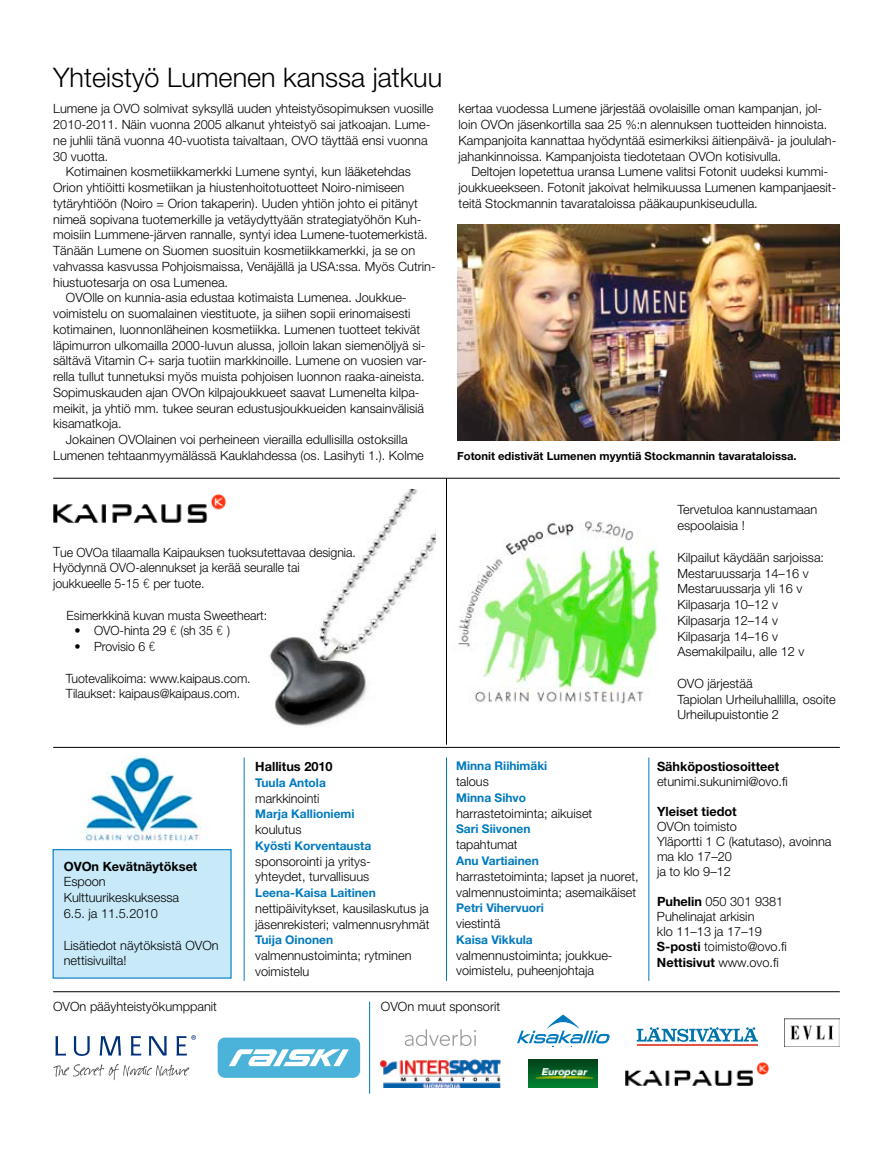
<style>
.page{position:relative;width:893px;height:1149px;background:#fff}
.page>*{position:absolute;margin:0;border:0;box-sizing:border-box;transform-origin:0 0}
.t1{font:300 27px "Helvetica Neue";color:#000}
.t2{font:300 12.75px/15.8px "Helvetica Neue";color:#000}
.t3{font:700 12.75px "Helvetica Neue";color:#000}
.t4{font:700 12px "Helvetica Neue";color:#007abf}
.t5{font:700 11.25px "Helvetica Neue";color:#000}
.s1{font-family:"Letter Gothic Std";font-weight:400}
.s2{font-weight:700}
</style>
<div class="page">
<img style="left:269px;top:488px;width:167px;height:238px">
<div style="left:53px;top:848px;width:179px;height:130px;background:#c8e9f8;border:1px solid #007abf"></div>
<hr style="left:244px;top:757px;width:1px;height:223px;background:#007abf">
<hr style="left:446px;top:757px;width:1px;height:223px;background:#007abf">
<hr style="left:649px;top:757px;width:1px;height:223px;background:#007abf">
<hr style="left:369px;top:1001px;width:1px;height:92px;background:#007abf">
<hr style="left:53px;top:747px;width:787px;height:1px;background:#000">
<hr style="left:53px;top:991px;width:787px;height:1px;background:#000">
<svg style="left:517px;top:1014px;width:93px;height:29px"></svg>
<hr style="left:637px;top:1043px;width:120px;height:2px;background:#e35448">
<svg style="left:637px;top:1027px;width:121px;height:14px"></svg>
<svg style="left:405px;top:1029px;width:71px;height:16px"></svg>
<svg style="left:73px;top:1036px;width:17px;height:19px"></svg>
<svg style="left:100px;top:1036px;width:21px;height:19px"></svg>
<svg style="left:149px;top:1036px;width:18px;height:19px"></svg>
<svg style="left:55px;top:1036px;width:11px;height:19px"></svg>
<svg style="left:131px;top:1036px;width:10px;height:19px"></svg>
<svg style="left:176px;top:1035px;width:20px;height:20px"></svg>
<svg style="left:53px;top:1064px;width:136px;height:15px"></svg>
<div style="left:218px;top:1037px;width:142px;height:40px;background:#4bb2d9;border-radius:7px"></div>
<svg style="left:229px;top:1049px;width:120px;height:16px"></svg>
<img style="left:785px;top:1018px;width:55px;height:27px">
<img style="left:381px;top:1059px;width:119px;height:28px">
<img style="left:528px;top:1059px;width:70px;height:28px">
<hr style="left:53px;top:478px;width:787px;height:1px;background:#000">
<hr style="left:446px;top:478px;width:1px;height:266px;background:#000">
<img style="left:53px;top:494px;width:172px;height:28px">
<img style="left:626px;top:1062px;width:143px;height:22px">
<img style="left:457px;top:224px;width:383px;height:216px">
<img style="left:82px;top:755px;width:127px;height:87px">
<img style="left:457px;top:521px;width:203px;height:183px">
<h1 class="t1" style="left:53px;top:61px;width:391px">Yhteistyö Lumenen kanssa jatkuu</h1>
<p class="t2" style="left:53px;top:100px;width:382px">Lumene ja OVO solmivat syksyllä uuden yhteistyösopimuksen vuosille</p>
<p class="t2" style="left:53px;top:116px;width:379px">2010-2011. Näin vuonna 2005 alkanut yhteistyö sai jatkoajan. Lume-</p>
<p class="t2" style="left:53px;top:132px;width:376px">ne juhlii tänä vuonna 40-vuotista taivaltaan, OVO täyttää ensi vuonna</p>
<p class="t2" style="left:53px;top:148px;width:57px">30 vuotta.</p>
<p class="t2" style="left:66px;top:163px;width:346px">Kotimainen kosmetiikkamerkki Lumene syntyi, kun lääketehdas</p>
<p class="t2" style="left:53px;top:179px;width:353px">Orion yhtiöitti kosmetiikan ja hiustenhoitotuotteet Noiro-nimiseen</p>
<p class="t2" style="left:53px;top:195px;width:366px">tytäryhtiöön (Noiro = Orion takaperin). Uuden yhtiön johto ei pitänyt</p>
<p class="t2" style="left:53px;top:211px;width:370px">nimeä sopivana tuotemerkille ja vetäydyttyään strategiatyöhön Kuh-</p>
<p class="t2" style="left:53px;top:226px;width:376px">moisiin Lummene-järven rannalle, syntyi idea Lumene-tuotemerkistä.</p>
<p class="t2" style="left:53px;top:242px;width:364px">Tänään Lumene on Suomen suosituin kosmetiikkamerkki, ja se on</p>
<p class="t2" style="left:53px;top:258px;width:384px">vahvassa kasvussa Pohjoismaissa, Venäjällä ja USA:ssa. Myös Cutrin-</p>
<p class="t2" style="left:53px;top:274px;width:176px">hiustuotesarja on osa Lumenea.</p>
<p class="t2" style="left:66px;top:289px;width:342px">OVOlle on kunnia-asia edustaa kotimaista Lumenea. Joukkue-</p>
<p class="t2" style="left:53px;top:305px;width:359px">voimistelu on suomalainen viestituote, ja siihen sopii erinomaisesti</p>
<p class="t2" style="left:53px;top:321px;width:368px">kotimainen, luonnonläheinen kosmetiikka. Lumenen tuotteet tekivät</p>
<p class="t2" style="left:53px;top:337px;width:374px">läpimurron ulkomailla 2000-luvun alussa, jolloin lakan siemenöljyä si-</p>
<p class="t2" style="left:53px;top:352px;width:375px">sältävä Vitamin C+ sarja tuotiin markkinoille. Lumene on vuosien var-</p>
<p class="t2" style="left:53px;top:368px;width:373px">rella tullut tunnetuksi myös muista pohjoisen luonnon raaka-aineista.</p>
<p class="t2" style="left:53px;top:384px;width:368px">Sopimuskauden ajan OVOn kilpajoukkueet saavat Lumenelta kilpa-</p>
<p class="t2" style="left:53px;top:400px;width:372px">meikit, ja yhtiö mm. tukee seuran edustusjoukkueiden kansainvälisiä</p>
<p class="t2" style="left:53px;top:415px;width:70px">kisamatkoja.</p>
<p class="t2" style="left:66px;top:431px;width:343px">Jokainen OVOlainen voi perheineen vierailla edullisilla ostoksilla</p>
<p class="t2" style="left:53px;top:447px;width:372px">Lumenen tehtaanmyymälässä Kauklahdessa (os. Lasihyti 1.). Kolme</p>
<p class="t2" style="left:459px;top:100px;width:379px">kertaa vuodessa Lumene järjestää ovolaisille oman kampanjan, jol&shy;loin OVOn jäsenkortilla saa 25 %:n alennuksen tuotteiden hinnoista.<br>Kampanjoita kannattaa hyödyntää esimerkiksi äitienpäivä- ja joululah&shy;jahankinnoissa. Kampanjoista tiedotetaan OVOn kotisivulla.</p>
<p class="t2" style="left:459px;top:163px;width:379px;text-indent:13px">Deltojen lopetettua uransa Lumene valitsi Fotonit uudeksi kummi&shy;joukkueekseen. Fotonit jakoivat helmikuussa Lumenen kampanjaesit&shy;teitä Stockmannin tavarataloissa pääkaupunkiseudulla.</p>
<p class="t5" style="left:457px;top:449px;width:341px">Fotonit edistivät Lumenen myyntiä Stockmannin tavarataloissa.</p>
<p class="t2" style="left:53px;top:543px;width:304px">Tue OVOa tilaamalla Kaipauksen tuoksutettavaa designia.<br>Hyödynnä OVO-alennukset ja kerää seuralle tai joukkueelle 5-15 <span class="s1">€</span> per tuote.</p>
<p class="t2" style="left:67px;top:606px;width:202px">Esimerkkinä kuvan musta Sweetheart:</p>
<p class="t2" style="left:74px;top:622px;width:157px">• OVO-hinta 29 <span class="s1">€</span> (sh 35 <span class="s1">€</span> )</p>
<p class="t2" style="left:74px;top:638px;width:83px">• Provisio 6 <span class="s1">€</span></p>
<p class="t2" style="left:66px;top:669px;width:186px">Tuotevalikoima: www.kaipaus.com.<br>Tilaukset: kaipaus@kaipaus.com.</p>
<p class="t3" style="left:64px;top:858px;width:135px">OVOn Kevätnäytökset</p>
<p class="t2" style="left:64px;top:873px;width:117px">Espoon<br>Kulttuurikeskuksessa<br>6.5. ja 11.5.2010</p>
<p class="t2" style="left:64px;top:936px;width:156px">Lisätiedot näytöksistä OVOn nettisivuilta!</p>
<p class="t3" style="left:255px;top:758px;width:79px">Hallitus 2010</p>
<p class="t4" style="left:255px;top:774px;width:72px">Tuula Antola</p>
<p class="t2" style="left:255px;top:789px;width:66px">markkinointi</p>
<p class="t4" style="left:255px;top:806px;width:101px">Marja Kallioniemi</p>
<p class="t2" style="left:255px;top:821px;width:48px">koulutus</p>
<p class="t4" style="left:255px;top:837px;width:118px">Kyösti Korventausta</p>
<p class="t2" style="left:255px;top:852px;width:117px">sponsorointi ja yritys&shy;yhteydet, turvallisuus</p>
<p class="t4" style="left:255px;top:885px;width:122px">Leena-Kaisa Laitinen</p>
<p class="t2" style="left:255px;top:899px;width:176px">nettipäivitykset, kausilaskutus ja jäsenrekisteri; valmennusryhmät</p>
<p class="t4" style="left:255px;top:932px;width:79px">Tuija Oinonen</p>
<p class="t2" style="left:255px;top:947px;width:158px">valmennustoiminta; rytminen voimistelu</p>
<p class="t4" style="left:456px;top:758px;width:93px">Minna Riihimäki</p>
<p class="t2" style="left:456px;top:773px;width:34px">talous</p>
<p class="t4" style="left:456px;top:790px;width:72px">Minna Sihvo</p>
<p class="t2" style="left:456px;top:804px;width:138px">harrastetoiminta; aikuiset</p>
<p class="t4" style="left:456px;top:821px;width:76px">Sari Siivonen</p>
<p class="t2" style="left:456px;top:836px;width:63px">tapahtumat</p>
<p class="t4" style="left:456px;top:853px;width:84px">Anu Vartiainen</p>
<p class="t2" style="left:456px;top:867px;width:184px">harrastetoiminta; lapset ja nuoret, valmennustoiminta; asemaikäiset</p>
<p class="t4" style="left:456px;top:900px;width:89px">Petri Vihervuori</p>
<p class="t2" style="left:456px;top:915px;width:46px">viestintä</p>
<p class="t4" style="left:456px;top:931px;width:78px">Kaisa Vikkula</p>
<p class="t2" style="left:456px;top:946px;width:158px">valmennustoiminta; joukkue&shy;voimistelu, puheenjohtaja</p>
<p class="t2" style="left:677px;top:501px;width:141px">Tervetuloa kannustamaan espoolaisia !</p>
<p class="t2" style="left:677px;top:549px;width:148px">Kilpailut käydään sarjoissa:<br>Mestaruussarja 14–16 v<br>Mestaruussarja yli 16 v<br>Kilpasarja 10–12 v<br>Kilpasarja 12–14 v<br>Kilpasarja 14–16 v<br>Asemakilpailu, alle 12 v</p>
<p class="t2" style="left:677px;top:675px;width:160px">OVO järjestää<br>Tapiolan Urheiluhallilla, osoite<br>Urheilupuistontie 2</p>
<p class="t3" style="left:657px;top:758px;width:124px">Sähköpostiosoitteet</p>
<p class="t2" style="left:657px;top:773px;width:132px">etunimi.sukunimi@ovo.fi</p>
<p class="t3" style="left:657px;top:803px;width:81px">Yleiset tiedot</p>
<p class="t2" style="left:657px;top:818px;width:176px;line-height:15px">OVOn toimisto<br>Yläportti 1 C (katutaso), avoinna ma klo 17–20<br>ja to klo 9–12</p>
<p class="t2" style="left:657px;top:893px;width:131px;line-height:15.1px"><span class="s2">Puhelin</span> 050 301 9381<br>Puhelinajat arkisin<br>klo 11–13 ja 17–19<br><span class="s2">S-posti</span> toimisto@ovo.fi<br><span class="s2">Nettisivut</span> www.ovo.fi</p>
<p class="t2" style="left:53px;top:998px;width:165px">OVOn pääyhteistyökumppanit</p>
<p class="t2" style="left:381px;top:998px;width:121px">OVOn muut sponsorit</p>
</div>
